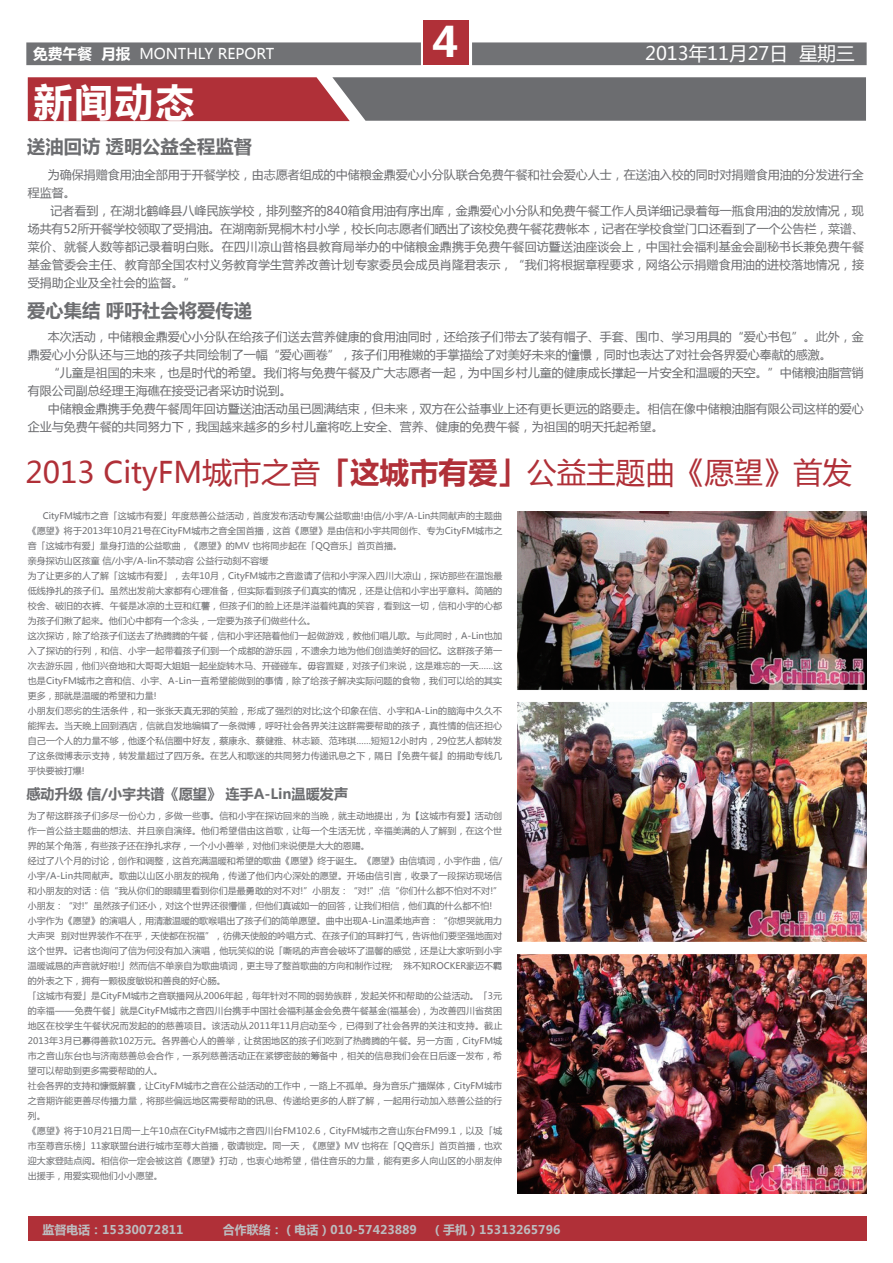
<style>
.page{position:relative;width:893px;height:1263px;background:#fff}
.page>*{position:absolute;margin:0;border:0;box-sizing:border-box;transform-origin:0 0}
.t1{font:700 41.7px "Microsoft Ya Hei";color:#fff}
.t2{font:700 38.4px "Microsoft Ya Hei";color:#fff}
.t3{font:29.55px "Microsoft Ya Hei";color:#b03038}
.t4{font:18.6px "Microsoft Ya Hei";color:#fff}
.t5{font:700 18.3px "Microsoft Ya Hei";color:#6c6d70}
.t6{font:14.85px "Microsoft Ya Hei";color:#fff}
.t7{font:700 14.1px "Microsoft Ya Hei";color:#6c6d70}
.t8{font:12px/18px "Microsoft Ya Hei";color:#6c6d70}
.t9{font:700 12px "Microsoft Ya Hei";color:#bcbdc0}
.t10{font:9px/15px "Microsoft Ya Hei";letter-spacing:.01em;color:#6c6d70}
.s1{font-weight:700}
</style>
<div class="page">
<div style="left:28px;top:1216px;width:839px;height:25px;background:#b03038"></div>
<div style="left:26px;top:42px;width:841px;height:23px;background:#717275"></div>
<div style="left:424px;top:20px;width:45px;height:45px;background:#b03038"></div>
<svg style="left:28px;top:77px;width:838px;height:44px;background:#885b5f"></svg>
<img style="left:517px;top:512px;width:350px;height:682px">
<h3 class="t6" style="left:33px;top:44px;width:243px"><span class="s1">免费午餐 月报</span> MONTHLY REPORT</h3>
<h2 class="t2" style="left:34px;top:76px;width:162px">新闻动态</h2>
<h3 class="t5" style="left:27px;top:134px;width:226px">送油回访 透明公益全程监督</h3>
<h1 class="t1" style="left:433px;top:12px;width:27px">4</h1>
<h3 class="t4" style="left:645px;top:41px;width:211px">2013年11月27日 星期三</h3>
<h3 class="t8" style="left:28px;top:165px;width:837px;text-indent:20px">为确保捐赠食用油全部用于开餐学校，由志愿者组成的中储粮金鼎爱心小分队联合免费午餐和社会爱心人士，在送油入校的同时对捐赠食用油的分发进行全程监督。</h3>
<p class="t8" style="left:28px;top:201px;width:838px;text-align:justify;text-indent:23px">记者看到，在湖北鹤峰县八峰民族学校，排列整齐的840箱食用油有序出库，金鼎爱心小分队和免费午餐工作人员详细记录着每一瓶食用油的发放情况，现场共有52所开餐学校领取了受捐油。在湖南新晃桐木村小学，校长向志愿者们晒出了该校免费午餐花费帐本，记者在学校食堂门口还看到了一个公告栏，菜谱、菜价、就餐人数等都记录着明白账。在四川凉山普格县教育局举办的中储粮金鼎携手免费午餐回访暨送油座谈会上，中国社会福利基金会副秘书长兼免费午餐基金管委会主任、教育部全国农村义务教育学生营养改善计划专家委员会成员肖隆君表示，“我们将根据章程要求，网络公示捐赠食用油的进校落地情况，接受捐助企业及全社会的监督。”</p>
<h3 class="t5" style="left:27px;top:297px;width:226px">爱心集结 呼吁社会将爱传递</h3>
<h3 class="t8" style="left:28px;top:327px;width:837px;text-indent:20px">本次活动，中储粮金鼎爱心小分队在给孩子们送去营养健康的食用油同时，还给孩子们带去了装有帽子、手套、围巾、学习用具的“爱心书包”。此外，金鼎爱心小分队还与三地的孩子共同绘制了一幅“爱心画卷”，孩子们用稚嫩的手掌描绘了对美好未来的憧憬，同时也表达了对社会各界爱心奉献的感激。</h3>
<h3 class="t8" style="left:28px;top:363px;width:837px;text-indent:20px">“儿童是祖国的未来，也是时代的希望。我们将与免费午餐及广大志愿者一起，为中国乡村儿童的健康成长撑起一片安全和温暖的天空。”中储粮油脂营销有限公司副总经理王海礁在接受记者采访时说到。</h3>
<h3 class="t8" style="left:28px;top:399px;width:837px;text-indent:20px">中储粮金鼎携手免费午餐周年回访暨送油活动虽已圆满结束，但未来，双方在公益事业上还有更长更远的路要走。相信在像中储粮油脂有限公司这样的爱心企业与免费午餐的共同努力下，我国越来越多的乡村儿童将吃上安全、营养、健康的免费午餐，为祖国的明天托起希望。</h3>
<h3 class="t3" style="left:26px;top:452px;width:828px">2013 CityFM城市之音<span class="s1">「这城市有爱」</span>公益主题曲《愿望》首发</h3>
<p class="t10" style="left:28px;top:508px;width:476px;text-indent:15px">CityFM城市之音「这城市有爱」年度慈善公益活动，首度发布活动专属公益歌曲!由信/小宇/A-Lin共同献声的主题曲《愿望》将于2013年10月21号在CityFM城市之音全国首播，这首《愿望》是由信和小宇共同创作、专为CityFM城市之音「这城市有爱」量身打造的公益歌曲，《愿望》的MV 也将同步起在「QQ音乐」首页首播。<br>亲身探访山区孩童 信/小宇/A-lin不禁动容 公益行动刻不容缓<br>为了让更多的人了解「这城市有爱」，去年10月，CityFM城市之音邀请了信和小宇深入四川大凉山，探访那些在温饱最低线挣扎的孩子们。虽然出发前大家都有心理准备，但实际看到孩子们真实的情况，还是让信和小宇出乎意料。简陋的校舍、破旧的衣裤、午餐是冰凉的土豆和红薯，但孩子们的脸上还是洋溢着纯真的笑容，看到这一切，信和小宇的心都为孩子们揪了起来。他们心中都有一个念头，一定要为孩子们做些什么。<br>这次探访，除了给孩子们送去了热腾腾的午餐，信和小宇还陪着他们一起做游戏，教他们唱儿歌。与此同时，A-Lin也加入了探访的行列，和信、小宇一起带着孩子们到一个成都的游乐园，不遗余力地为他们创造美好的回忆。这群孩子第一次去游乐园，他们兴奋地和大哥哥大姐姐一起坐旋转木马、开碰碰车。毋容置疑，对孩子们来说，这是难忘的一天……这也是CityFM城市之音和信、小宇、A-Lin一直希望能做到的事情，除了给孩子解决实际问题的食物，我们可以给的其实更多，那就是温暖的希望和力量!<br>小朋友们恶劣的生活条件，和一张张天真无邪的笑脸，形成了强烈的对比;这个印象在信、小宇和A-Lin的脑海中久久不能挥去。当天晚上回到酒店，信就自发地编辑了一条微博，呼吁社会各界关注这群需要帮助的孩子，真性情的信还担心自己一个人的力量不够，他逐个私信圈中好友，蔡康永、蔡健雅、林志颖、范玮琪……短短12小时内，29位艺人都转发了这条微博表示支持，转发量超过了四万条。在艺人和歌迷的共同努力传递讯息之下，隔日『免费午餐』的捐助专线几乎快要被打爆!</p>
<p class="t10" style="left:28px;top:808px;width:476px">为了帮这群孩子们多尽一份心力，多做一些事。信和小宇在探访回来的当晚，就主动地提出，为【这城市有爱】活动创作一首公益主题曲的想法、并且亲自演绎。他们希望借由这首歌，让每一个生活无忧，辛福美满的人了解到，在这个世界的某个角落，有些孩子还在挣扎求存，一个小小善举，对他们来说便是大大的恩赐。<br>经过了八个月的讨论，创作和调整，这首充满温暖和希望的歌曲《愿望》终于诞生。《愿望》由信填词，小宇作曲，信/小宇/A-Lin共同献声。歌曲以山区小朋友的视角，传递了他们内心深处的愿望。开场由信引言，收录了一段探访现场信和小朋友的对话：信“我从你们的眼睛里看到你们是最勇敢的对不对!”小朋友：“对!”;信“你们什么都不怕对不对!”小朋友：“对!”虽然孩子们还小，对这个世界还很懵懂，但他们真诚如一的回答，让我们相信，他们真的什么都不怕!小宇作为《愿望》的演唱人，用清澈温暖的歌喉唱出了孩子们的简单愿望。曲中出现A-Lin温柔地声音：“你想哭就用力大声哭 别对世界装作不在乎，天使都在祝福”，彷佛天使般的吟唱方式、在孩子们的耳畔打气，告诉他们要坚强地面对这个世界。记者也询问了信为何没有加入演唱，他玩笑似的说「嘶吼的声音会破坏了温馨的感觉，还是让大家听到小宇温暖诚恳的声音就好啦!」然而信不单亲自为歌曲填词，更主导了整首歌曲的方向和制作过程; 殊不知ROCKER豪迈不羁的外表之下，拥有一颗极度敏锐和善良的好心肠。<br>「这城市有爱」是CityFM城市之音联播网从2006年起，每年针对不同的弱势族群，发起关怀和帮助的公益活动。「3元的幸福——免费午餐」就是CityFM城市之音四川台携手中国社会福利基金会免费午餐基金(福基会)，为改善四川省贫困地区在校学生午餐状况而发起的的慈善项目。该活动从2011年11月启动至今，已得到了社会各界的关注和支持。截止2013年3月已募得善款102万元。各界善心人的善举，让贫困地区的孩子们吃到了热腾腾的午餐。另一方面，CityFM城市之音山东台也与济南慈善总会合作，一系列慈善活动正在紧锣密鼓的筹备中，相关的信息我们会在日后逐一发布，希望可以帮助到更多需要帮助的人。<br>社会各界的支持和慷慨解囊，让CityFM城市之音在公益活动的工作中，一路上不孤单。身为音乐广播媒体，CityFM城市之音期许能更善尽传播力量，将那些偏远地区需要帮助的讯息、传递给更多的人群了解，一起用行动加入慈善公益的行列。<br>《愿望》将于10月21日周一上午10点在CityFM城市之音四川台FM102.6，CityFM城市之音山东台FM99.1，以及「城市至尊音乐榜」11家联盟台进行城市至尊大首播，敬请锁定。同一天，《愿望》MV 也将在「QQ音乐」首页首播，也欢迎大家登陆点阅。相信你一定会被这首《愿望》打动，也衷心地希望，借住音乐的力量，能有更多人向山区的小朋友伸出援手，用爱实现他们小小愿望。</p>
<h3 class="t7" style="left:26px;top:784px;width:323px">感动升级 信/小宇共谱《愿望》 连手A-Lin温暖发声</h3>
<h3 class="t9" style="left:42px;top:1221px;width:143px">监督电话：15330072811</h3>
<h3 class="t9" style="left:223px;top:1221px;width:339px">合作联络：（电话）010-57423889 （手机）15313265796</h3>
</div>
